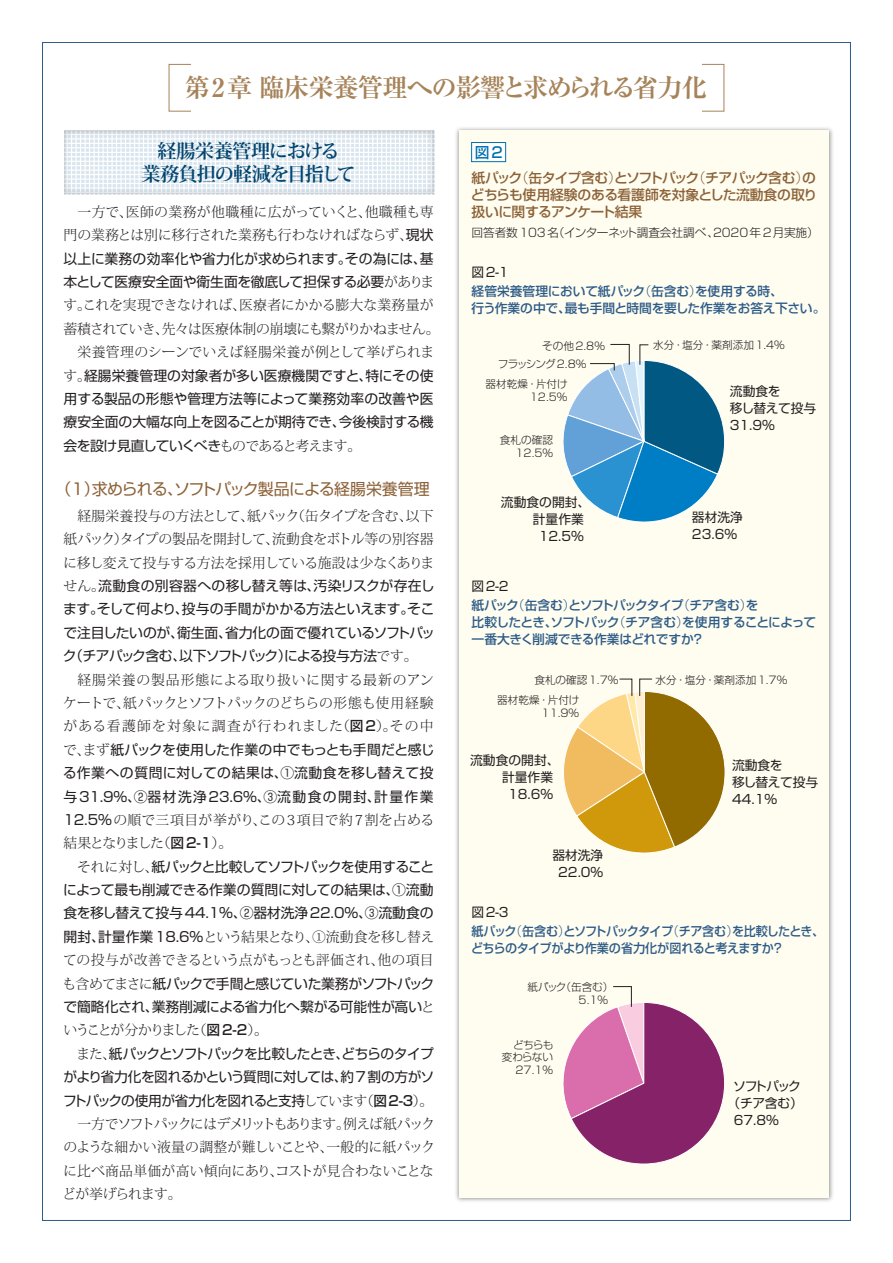
<style>
.page{position:relative;width:893px;height:1263px;background:#fff}
.page>*{position:absolute;margin:0;border:0;box-sizing:border-box;transform-origin:0 0}
.t1{font:700 25.5px "Ryumin Pr 6";letter-spacing:-.035em;color:#a68359}
.t2{font:700 19.2px/23.4px "Koz Min Pr 6 N";letter-spacing:-.045em;color:#024570;text-align:center}
.t3{font:15.9px "Shin Go Pr 6 N";letter-spacing:-.045em;color:#8c6238}
.t4{font:500 14.85px "Shin Go Pr 6 N";color:#0071ad}
.t5{font:13.8px/23.4px "Shin Go Pr 6 N";letter-spacing:-.015em;color:#231f20;text-align:justify}
.t6{font:300 13.8px/23.4px "Koz Min Pr 6 N";letter-spacing:-.01em;color:#231f20;text-align:justify}
.t7{font:500 13.8px/17px "Shin Go Pr 6 N";letter-spacing:-.035em;color:#8c6238;text-align:justify}
.t8{font:300 13.8px/23.4px "Koz Min Pr 6 N";letter-spacing:.025em;color:#231f20}
.t9{font:300 13.8px "Koz Min Pr 6 N";letter-spacing:-.11em;color:#231f20}
.t10{font:12.75px/17px "Shin Go Pr 6 N";color:#231f20}
.t11{font:500 12.75px/17px "Shin Go Pr 6 N";letter-spacing:-.03em;color:#2e5c88}
.t12{font:500 12.75px/19.2px "Shin Go Pr 6 N";letter-spacing:-.065em;color:#2e5c88;scale:.95 1}
.t13{font:500 12.75px/19.2px "Shin Go Pr 6 N";letter-spacing:-.01em;color:#2e5c88}
.t14{font:500 12.75px/19.2px "Shin Go Pr 6 N";letter-spacing:-.065em;color:#2e5c88}
.t15{font:500 12.75px "Shin Go Pr 6 N";letter-spacing:-.03em;color:#2e5c88;scale:.95 1}
.t16{font:300 11.7px "Shin Go Pr 6 N";letter-spacing:-.01em;color:#231f20}
.t17{font:300 10.65px/12.8px "Shin Go Pr 6 N";color:#231f20;text-align:right}
.t18{font:300 10.65px/12.8px "Shin Go Pr 6 N";letter-spacing:-.06em;color:#231f20;text-align:right}
.s1{font-family:"Shin Go Pr 6 N";font-weight:400}
.s2{font-family:"Koz Min Pr 6 N";font-weight:300}
.s3{font-family:"Shin Go Pr 6 N";font-weight:500}
.s4{font-weight:500}
.s5{font-weight:300}
.s6{font-weight:400;color:#231f20}
</style>
<div class="page">
<img style="left:456px;top:127px;width:377px;height:1075px">
<div style="left:459px;top:130px;width:370px;height:1068px;background:#fffdf0"></div>
<svg style="left:64px;top:130px;width:370px;height:64px"></svg>
<svg style="left:563px;top:679px;width:162px;height:174px"></svg>
<svg style="left:563px;top:986px;width:162px;height:178px"></svg>
<div style="left:169px;top:64px;width:22px;height:48px;border:1px solid #a68359"></div>
<div style="left:701px;top:64px;width:23px;height:48px;border:1px solid #a68359"></div>
<div style="left:472px;top:143px;width:34px;height:19px;background:#fff"></div>
<div style="left:471px;top:142px;width:35px;height:20px;border:1px solid #0071ad"></div>
<svg style="left:563px;top:344px;width:162px;height:178px"></svg>
<h1 class="t1" style="left:184px;top:67px;width:524px">第2章臨床栄養管理への影響と求められる省力化</h1>
<h2 class="t2" style="left:141px;top:139px;width:216px">経腸栄養管理における<br>業務負担の軽減を目指して</h2>
<p class="t6" style="left:64px;top:200px;width:371px;text-align:right">一方で、医師の業務が他職種に広がっていくと、他職種も専門の業務とは別に移行された業務も行わなければならず、<span class="s1">現状</span></p>
<p class="t5" style="left:64px;top:246px;width:372px">以上に業務の効率化や省力化が求められます。その為には、基本として医療安全面や衛生面を徹底して担保する必要<span class="s2">がありま</span></p>
<p class="t6" style="left:63px;top:294px;width:378px;text-align:left">す。これを実現できなければ、医療者にかかる膨大な業務量が蓄積されていき、先々は医療体制の崩壊にも繋がりかねません。　栄養管理のシーンでいえば経腸栄養が例として挙げられま</p>
<p class="t5" style="left:63px;top:363px;width:372px"><span class="s2">す。</span>経腸栄養管理の対象者が多い医療機関ですと、特にその使用する製品の形態や管理方法等によって業務効率の改善や医療安全面の大幅な向上を図ることが期待でき、今後検討する機会を設け見直していくべき<span class="s2">ものであると考えます。</span></p>
<p class="t3" style="left:56px;top:476px;width:376px">（1）求められる、ソフトパック製品による経腸栄養管理</p>
<p class="t6" style="left:63px;top:504px;width:372px">　経腸栄養投与の方法として、紙パック（缶タイプを含む、以下紙パック）タイプの製品を開封して、流動食をボトル等の別容器に移し変えて投与する方法を採用している施設は少なくありま</p>
<p class="t5" style="left:63px;top:573px;width:374px"><span class="s2">せん。</span>流動食の別容器への移し替え等は、汚染リスクが存在します。そして何より、投与の手間がかかる方法といえます。そこで注目したいのが、衛生面、省力化の面で優れているソフトパック（チアパック含む、以下ソフトパック）による投与方法<span class="s2">です。</span></p>
<p class="t6" style="left:63px;top:668px;width:372px">　経腸栄養の製品形態による取り扱いに関する最新のアンケートで、紙パックとソフトパックのどちらの形態も使用経験がある看護師を対象に調査が行われました（<span class="s3">図2</span>）。その中</p>
<p class="t5" style="left:63px;top:737px;width:373px"><span class="s2">で、まず</span>紙パックを使用した作業の中でもっとも手間だと感じる作業への質問に対しての結果は、①流動食を移し替えて投与31.9%、②器材洗浄23.6%、③流動食の開封、計量作業</p>
<p class="t8" style="left:64px;top:808px;width:372px"><span class="s1">12.5%</span>の順で三項目が挙がり、この3項目で約7割を占める結果となりました（<span class="s3">図 2-1</span>）。</p>
<p class="t5" style="left:63px;top:854px;width:373px"><span class="s2">　それに対し、</span>紙パックと比較してソフトパックを使用することによって最も削減できる作業の質問に対しての結果は、①流動食を移し替えて投与44.1%、②器材洗浄22.0%、③流動食の</p>
<p class="t6" style="left:63px;top:925px;width:373px"><span class="s1">開封、計量作業18.6%</span>という結果となり、①流動食を移し替えての投与が改善できるという点がもっとも評価され、他の項目</p>
<p class="t5" style="left:63px;top:971px;width:373px"><span class="s2">も含めてまさに</span>紙パックで手間と感じていた業務がソフトパックで簡略化され、業務削減による省力化へ繋がる可能性が高い<span class="s2">と</span></p>
<p class="t9" style="left:64px;top:1022px;width:206px">いうことが分かりました（<span class="s3">図 2-2</span>）。</p>
<p class="t5" style="left:63px;top:1041px;width:373px;text-indent:14px"><span class="s2">また、</span>紙パックとソフトパックを比較したとき、どちらのタイプがより省力化を図れるかという質問に対しては、約7割の方がソフトパックの使用が省力化を図れると支持<span class="s2">しています（</span><span class="s4">図 2-3</span><span class="s2">）。</span></p>
<p class="t6" style="left:62px;top:1112px;width:374px">　一方でソフトパックにはデメリットもあります。例えば紙パックのような細かい液量の調整が難しいことや、一般的に紙パックに比べ商品単価が高い傾向にあり、コストが見合わないことなどが挙げられます。</p>
<p class="t4" style="left:475px;top:140px;width:29px">図2</p>
<p class="t7" style="left:471px;top:169px;width:348px">紙パック<span class="s5">（</span>缶タイプ含む<span class="s5">）</span>とソフトパック<span class="s5">（</span>チアパック含む<span class="s5">）</span>のどちらも使用経験のある看護師を対象とした流動食の取り扱いに関するアンケート結果</p>
<p class="t16" style="left:472px;top:223px;width:349px">回答者数103名（インターネット調査会社調べ、2020年2月実施）</p>
<p class="t13" style="left:472px;top:262px;width:313px"><span class="s6">図2-1<br></span>経管栄養管理において紙パック<span class="s5">（</span>缶含む<span class="s5">）</span>を使用する時、</p>
<p class="t11" style="left:472px;top:299px;width:355px">行う作業の中で、最も手間と時間を要した作業をお答え下さい。</p>
<p class="t17" style="left:542px;top:339px;width:64px">その他2.8%</p>
<p class="t17" style="left:498px;top:357px;width:90px">フラッシング 2.8%</p>
<p class="t17" style="left:485px;top:377px;width:84px">器材乾燥・片付け<br>12.5%</p>
<p class="t17" style="left:500px;top:433px;width:55px">食札の確認<br>12.5%</p>
<p class="t10" style="left:501px;top:493px;width:91px">流動食の開封、</p>
<p class="t10" style="left:533px;top:510px;width:53px">計量作業</p>
<p class="t10" style="left:539px;top:527px;width:47px">12.5%</p>
<p class="t17" style="left:653px;top:337px;width:133px">水分・塩分・薬剤添加1.4%</p>
<p class="t10" style="left:730px;top:382px;width:88px">流動食を<br>移し替えて投与<br>31.9%</p>
<p class="t10" style="left:692px;top:508px;width:53px">器材洗浄<br>23.6%</p>
<p class="t14" style="left:472px;top:575px;width:288px"><span class="s6">図2-2<br></span>紙パック<span class="s5">（</span>缶含む<span class="s5">）</span>とソフトパックタイプ<span class="s5">（</span>チア含む<span class="s5">）</span>を</p>
<p class="t11" style="left:472px;top:613px;width:346px">比較したとき、ソフトパック<span class="s5">（</span>チア含む<span class="s5">）</span>を使用することによって一番大きく削減できる作業はどれですか？</p>
<p class="t17" style="left:534px;top:673px;width:85px">食札の確認1.7%</p>
<p class="t17" style="left:655px;top:673px;width:133px">水分・塩分・薬剤添加1.7%</p>
<p class="t17" style="left:497px;top:693px;width:84px">器材乾燥・片付け<br>11.9%</p>
<p class="t10" style="left:470px;top:751px;width:91px">流動食の開封、</p>
<p class="t10" style="left:502px;top:768px;width:53px">計量作業</p>
<p class="t10" style="left:508px;top:785px;width:47px">18.6%</p>
<p class="t10" style="left:552px;top:846px;width:53px;text-align:center">器材洗浄<br>22.0%</p>
<p class="t10" style="left:732px;top:755px;width:88px">流動食を<br>移し替えて投与<br>44.1%</p>
<p class="t12" style="left:472px;top:902px;width:373px"><span class="s6">図2-3<br></span>紙パック<span class="s5">（</span>缶含む<span class="s5">）</span>とソフトパックタイプ<span class="s5">（</span>チア含む<span class="s5">）</span>を比較したとき、</p>
<p class="t15" style="left:471px;top:938px;width:331px">どちらのタイプがより作業の省力化が図れると考えますか？</p>
<p class="t17" style="left:579px;top:979px;width:36px;text-align:left;text-indent:-51px">紙パック（缶含む）<br>5.1%</p>
<p class="t18" style="left:502px;top:1037px;width:53px">どちらも変わらない<br>27.1%</p>
<p class="t10" style="left:733px;top:1076px;width:69px">ソフトパック</p>
<p class="t10" style="left:727px;top:1093px;width:77px">（チア含む）</p>
<p class="t10" style="left:734px;top:1110px;width:47px">67.8%</p>
</div>
